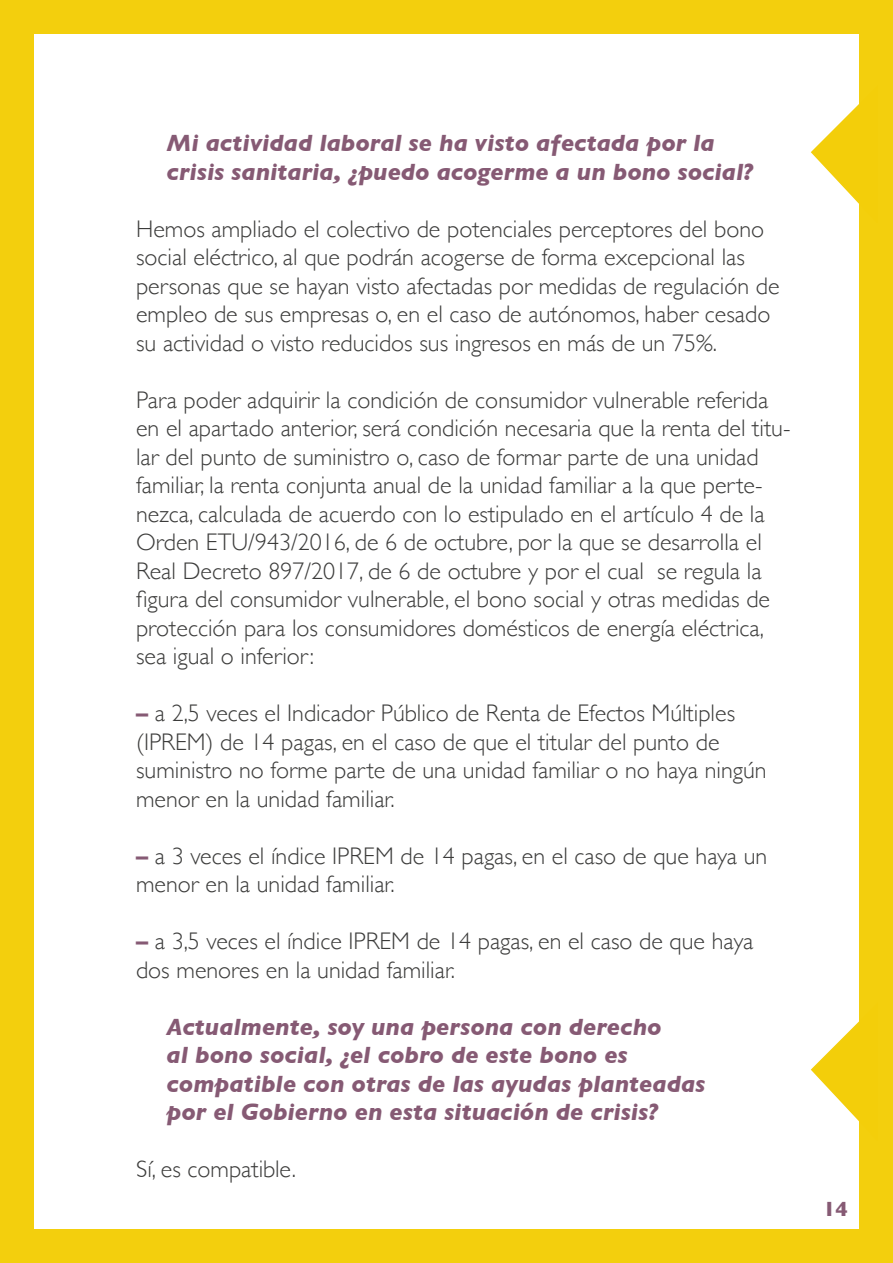
<style>
.page{position:relative;width:893px;height:1263px;background:#f3cf0d}
.page>*{position:absolute;margin:0;border:0;box-sizing:border-box;transform-origin:0 0}
.t1{font:300 24px/28.5px "Gill Sans";color:#3c3c3b}
.Pregunta{font:italic 700 24px/28.5px "Gill Sans";color:#865a74}
.t2{font:700 21px "Gill Sans";color:#865a74}
.s1{font-weight:700;color:#865a74}
</style>
<div class="page">
<div style="left:34px;top:34px;width:825px;height:1195px;background:#fff"></div>
<svg style="left:810px;top:104px;width:49px;height:100px"></svg>
<svg style="left:810px;top:1021px;width:49px;height:100px"></svg>
<p class="Pregunta" style="left:167px;top:129px;width:588px">Mi actividad laboral se ha visto afectada por la crisis sanitaria, ¿puedo acogerme a un bono social?</p>
<p class="t1" style="left:136px;top:213px;width:645px">Hemos ampliado el colectivo de potenciales perceptores del bono social eléctrico, al que podrán acogerse de forma excepcional las personas que se hayan visto afectadas por medidas de regulación de empleo de sus empresas o, en el caso de autónomos, haber cesado su actividad o visto reducidos sus ingresos en más de un 75%.</p>
<p class="t1" style="left:136px;top:384px;width:656px">Para poder adquirir la condición de consumidor vulnerable referida en el apartado anterior, será condición necesaria que la renta del titu&shy;lar del punto de suministro o, caso de formar parte de una unidad familiar, la renta conjunta anual de la unidad familiar a la que perte&shy;nezca, calculada de acuerdo con lo estipulado en el artículo 4 de la Orden ETU/943/2016, de 6 de octubre, por la que se desarrolla el Real Decreto 897/2017, de 6 de octubre y por el cual se regula la figura del consumidor vulnerable, el bono social y otras medidas de protección para los consumidores domésticos de energía eléctrica, sea igual o inferior:</p>
<p class="t1" style="left:136px;top:698px;width:632px"><span class="s1">–</span> a 2,5 veces el Indicador Público de Renta de Efectos Múltiples (IPREM) de 14 pagas, en el caso de que el titular del punto de suministro no forme parte de una unidad familiar o no haya ningún menor en la unidad familiar.</p>
<p class="t1" style="left:136px;top:840px;width:633px"><span class="s1">–</span> a 3 veces el índice IPREM de 14 pagas, en el caso de que haya un menor en la unidad familiar.</p>
<p class="t1" style="left:136px;top:926px;width:619px"><span class="s1">–</span> a 3,5 veces el índice IPREM de 14 pagas, en el caso de que haya dos menores en la unidad familiar.</p>
<p class="Pregunta" style="left:167px;top:1012px;width:540px">Actualmente, soy una persona con derecho<br>al bono social, ¿el cobro de este bono es compatible con otras de las ayudas planteadas por el Gobierno en esta situación de crisis?</p>
<p class="t1" style="left:136px;top:1154px;width:162px">Sí, es compatible.</p>
<p class="t2" style="left:823px;top:1192px;width:26px">14</p>
</div>
